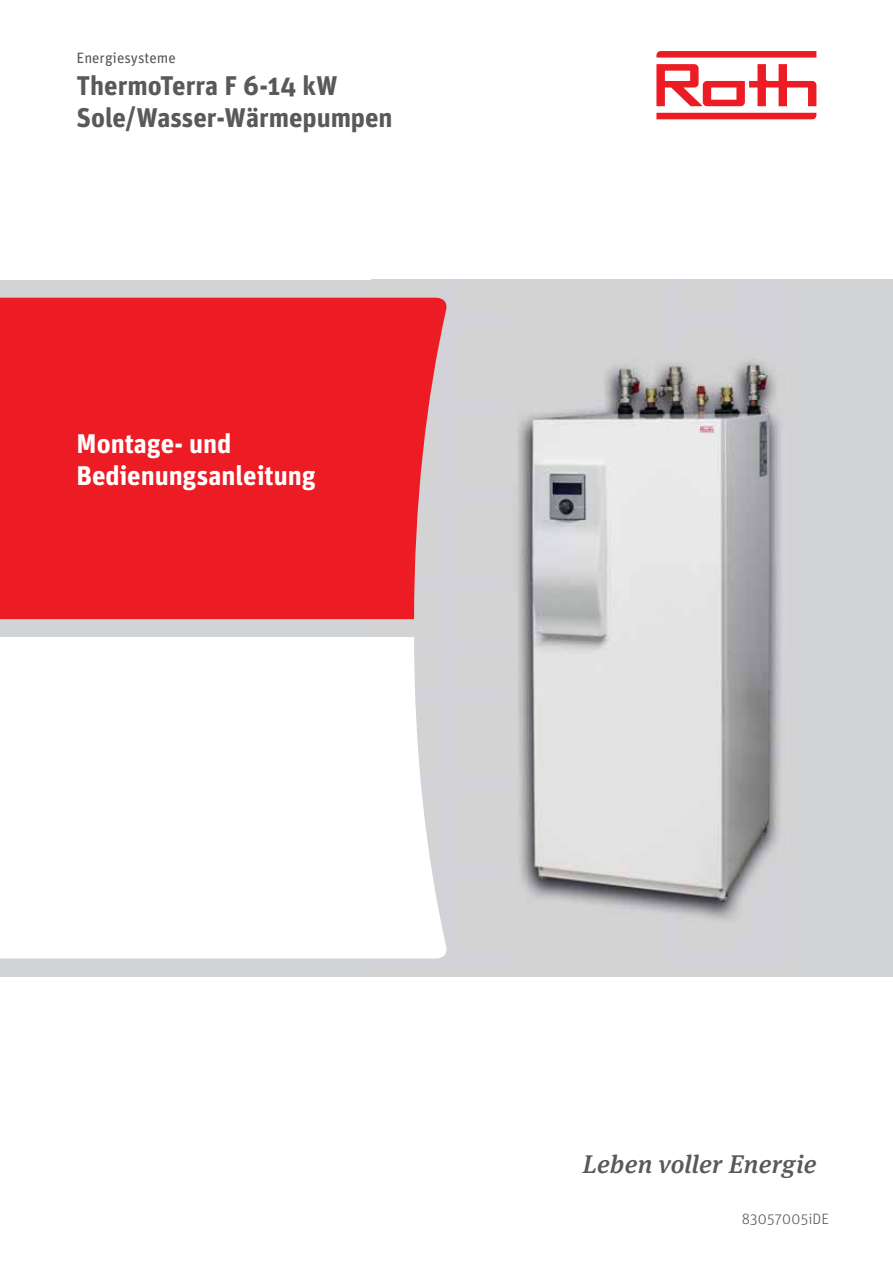
<style>
.page{position:relative;width:893px;height:1263px;background:#fff}
.page>*{position:absolute;margin:0;border:0;box-sizing:border-box;transform-origin:0 0}
.t1{font:700 27px/32.4px "Unit OT";letter-spacing:-.005em;color:#58595b}
.t2{font:700 27px/32.4px "Unit OT";color:#fff}
.t3{font:italic 500 25.5px "Meta Serif OT";letter-spacing:.015em;color:#58595b}
.t4{font:15px "Unit OT";color:#58595b}
.t5{font:300 15px "Unit OT";letter-spacing:.015em;color:#58595b}
</style>
<div class="page">
<svg style="left:656px;top:113px;width:160px;height:6px"></svg>
<svg style="left:656px;top:51px;width:160px;height:7px"></svg>
<svg style="left:656px;top:64px;width:160px;height:42px"></svg>
<div style="left:0;top:280px;width:893px;height:696px;background:#d1d3d4"></div>
<img style="left:372px;top:297px;width:408px;height:662px">
<div style="left:0;top:298px;width:449px;height:321px;background:#ed1c24"></div>
<div style="left:0;top:637px;width:449px;height:321px;background:#fff"></div>
<p class="t4" style="left:77px;top:52px;width:101px">Energiesysteme</p>
<p class="t1" style="left:77px;top:72px;width:318px">ThermoTerra F 6-14 kW<br>Sole/Wasser-Wärmepumpen</p>
<p class="t2" style="left:77px;top:430px;width:241px">Montage- und<br>Bedienungsanleitung</p>
<p class="t3" style="left:583px;top:1149px;width:235px">Leben voller Energie</p>
<p class="t5" style="left:742px;top:1213px;width:89px">83057005iDE</p>
</div>
